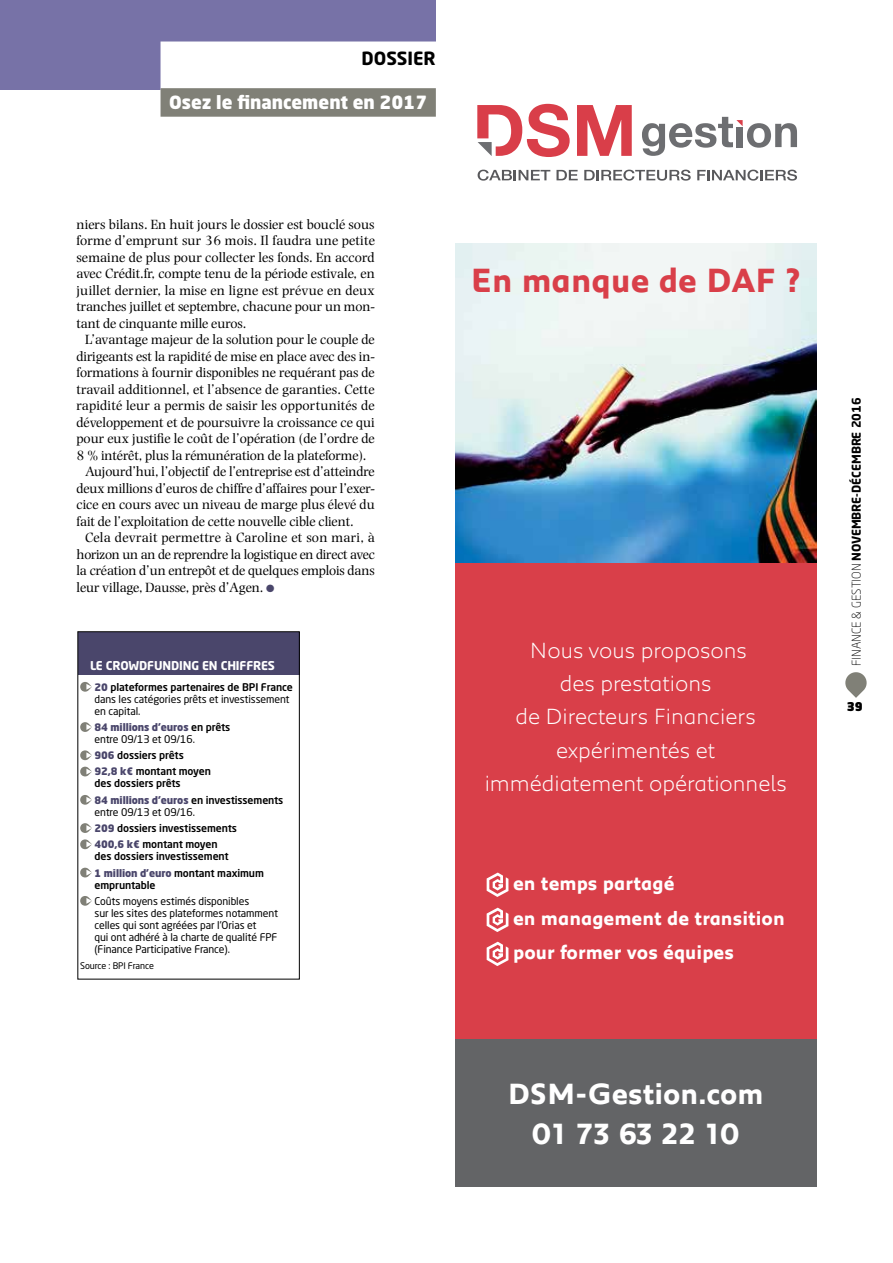
<style>
.page{position:relative;width:893px;height:1263px;background:#fff}
.page>*{position:absolute;margin:0;border:0;box-sizing:border-box;transform-origin:0 0}
.t1{font:700 34.5px "Peugeot";color:#d93f49}
.t2{font:700 30px/40.5px "Peugeot";color:#fff;text-align:center}
.t3{font:300 22.5px/33px "Peugeot";color:#fff;text-align:center}
.t4{font:700 19.8px/34.5px "Peugeot";color:#fff}
.t5{font:900 18px "Neo Sans Std";color:#fff}
.t6{font:700 18px "Neo Sans Std";color:#000}
.t7{font:13.95px/16.5px "Photina MT Std";letter-spacing:-.01em;color:#000;text-align:justify}
.t8{font:13.95px "Photina MT Std";letter-spacing:.01em;color:#000}
.t9{font:13.95px "Photina MT Std";letter-spacing:.015em;color:#000}
.t10{font:700 12px "Neo Sans Std";color:#000}
.t11{font:700 12px "Neo Sans Std";letter-spacing:-.01em;color:#fff}
.t12{font:900 12px "Neo Sans Std";color:#000}
.t13{font:10.5px/12px "Neo Sans Std";letter-spacing:-.01em;color:#000}
.t14{font:500 10.5px/16.2px "Neo Sans Std";letter-spacing:-.01em;color:#000}
.t15{font:900 10.2px "Neo Sans Std";letter-spacing:-.01em;color:#4a466b}
.t16{font:9px "Neo Sans Std";color:#000}
.s1{font-weight:300;color:#fff}
.s2{color:#4a466b}
.s3{font-weight:900;font-size:10.2px;color:#4a466b}
.s4{font-weight:500}
.s5{font-weight:500;font-size:10.5px;color:#000}
.s6{font-weight:400}
.s7{font-weight:300}
</style>
<div class="page">
<div style="left:78px;top:632px;width:222px;height:42px;background:#4a466b"></div>
<svg style="left:80px;top:682px;width:12px;height:10px"></svg>
<svg style="left:80px;top:722px;width:12px;height:10px"></svg>
<svg style="left:80px;top:750px;width:12px;height:27px"></svg>
<svg style="left:80px;top:795px;width:12px;height:10px"></svg>
<svg style="left:80px;top:823px;width:12px;height:10px"></svg>
<svg style="left:80px;top:839px;width:12px;height:11px"></svg>
<svg style="left:80px;top:867px;width:12px;height:11px"></svg>
<svg style="left:80px;top:896px;width:12px;height:10px"></svg>
<div style="left:78px;top:631px;width:222px;height:348px;border:1px solid #000"></div>
<svg style="left:845px;top:672px;width:22px;height:26px"></svg>
<div style="left:0;top:0;width:436px;height:89px;background:#7772a7"></div>
<div style="left:161px;top:42px;width:373px;height:67px;background:#fff"></div>
<div style="left:161px;top:88px;width:275px;height:29px;background:#808077"></div>
<img style="left:455px;top:243px;width:361px;height:321px">
<div style="left:455px;top:564px;width:361px;height:542px;background:#d93f49"></div>
<div style="left:455px;top:1039px;width:361px;height:147px;background:#636466"></div>
<svg style="left:487px;top:872px;width:21px;height:25px"></svg>
<svg style="left:487px;top:908px;width:21px;height:24px"></svg>
<svg style="left:487px;top:942px;width:21px;height:24px"></svg>
<svg style="left:477px;top:104px;width:320px;height:77px"></svg>
<p class="t6" style="left:318px;top:47px;width:55px"><span class="s1">EXPE</span> DOSSIER</p>
<p class="t5" style="left:169px;top:91px;width:260px">Osez le financement en 2017</p>
<p class="t7" style="left:77px;top:216px;width:300px">niers bilans. En huit jours le dossier est bouclé sous forme d’emprunt sur 36 mois. Il faudra une petite semaine de plus pour collecter les fonds. En accord avec Crédit.fr, compte tenu de la période estivale, en juillet dernier, la mise en ligne est prévue en deux tranches juillet et septembre, chacune pour un mon&shy;tant de cinquante mille euros.</p>
<p class="t7" style="left:85px;top:331px;width:291px">L’avantage majeur de la solution pour le couple de</p>
<p class="t7" style="left:77px;top:348px;width:300px">dirigeants est la rapidité de mise en place avec des in-</p>
<p class="t7" style="left:77px;top:364px;width:300px">formations à fournir disponibles ne requérant pas de</p>
<p class="t7" style="left:77px;top:381px;width:300px">travail additionnel, et l’absence de garanties. Cette</p>
<p class="t8" style="left:77px;top:398px;width:300px">rapidité leur a permis de saisir les opportunités de</p>
<p class="t7" style="left:77px;top:414px;width:300px">développement et de poursuivre la croissance ce qui</p>
<p class="t7" style="left:77px;top:430px;width:300px">pour eux justifie le coût de l’opération (de l’ordre de</p>
<p class="t7" style="left:77px;top:447px;width:291px">8 % intérêt, plus la rémunération de la plateforme).</p>
<p class="t7" style="left:85px;top:463px;width:291px">Aujourd’hui, l’objectif de l’entreprise est d’atteindre</p>
<p class="t7" style="left:77px;top:480px;width:300px">deux millions d’euros de chiffre d’affaires pour l’exer-</p>
<p class="t7" style="left:77px;top:496px;width:300px">cice en cours avec un niveau de marge plus élevé du</p>
<p class="t7" style="left:77px;top:513px;width:279px">fait de l’exploitation de cette nouvelle cible client.</p>
<p class="t9" style="left:85px;top:530px;width:292px">Cela devrait permettre à Caroline et son mari, à</p>
<p class="t7" style="left:77px;top:546px;width:300px">horizon un an de reprendre la logistique en direct avec</p>
<p class="t7" style="left:77px;top:562px;width:300px">la création d’un entrepôt et de quelques emplois dans</p>
<p class="t7" style="left:77px;top:579px;width:199px">leur village, Dausse, près d’Agen. <span class="s2">●</span></p>
<p class="t11" style="left:90px;top:658px;width:139px">LE CROWDFUNDING EN CHIFFRES</p>
<p class="t13" style="left:95px;top:681px;width:200px"><span class="s3">20</span> <span class="s4">plateformes partenaires de BPI France </span>dans les catégories prêts et investissement en capital.</p>
<p class="t15" style="left:95px;top:720px;width:137px">84 millions d’euros <span class="s5">en prêts</span></p>
<p class="t14" style="left:95px;top:731px;width:118px"><span class="s6">entre 09/13 et 09/16.<br></span><span class="s3">906</span> dossiers prêts<br><span class="s3">92,8 k€</span> montant moyen</p>
<p class="t14" style="left:95px;top:775px;width:88px">des dossiers prêts</p>
<p class="t15" style="left:95px;top:793px;width:190px">84 millions d’euros <span class="s5">en investissements</span></p>
<p class="t14" style="left:95px;top:803px;width:144px"><span class="s6">entre 09/13 et 09/16.<br></span><span class="s3">209</span> dossiers investissements<br><span class="s3">400,6 k€</span> montant moyen</p>
<p class="t14" style="left:95px;top:848px;width:136px">des dossiers investissement</p>
<p class="t15" style="left:95px;top:866px;width:171px">1 million d’euro <span class="s5">montant maximum</span></p>
<p class="t14" style="left:95px;top:876px;width:63px">empruntable</p>
<p class="t13" style="left:95px;top:895px;width:185px">Coûts moyens estimés disponibles<br>sur les sites des plateformes notamment celles qui sont agréées par l’Orias et<br>qui ont adhéré à la charte de qualité FPF (Finance Participative France).</p>
<p class="t16" style="left:80px;top:960px;width:38px">Source : BPI</p>
<p class="t16" style="left:128px;top:960px;width:27px">France</p>
<h1 class="t1" style="left:471px;top:257px;width:331px">En manque de DAF ?</h1>
<h3 class="t3" style="left:485px;top:633px;width:304px">Nous vous proposons<br>des prestations<br>de Directeurs Financiers expérimentés et immédiatement opérationnels</h3>
<h3 class="t4" style="left:513px;top:865px;width:273px">en temps partagé<br>en management de transition pour former vos équipes</h3>
<h2 class="t2" style="left:508px;top:1072px;width:257px">DSM-Gestion.com<br>01 73 63 22 10</h2>
<p class="t10" style="left:848px;top:666px;width:270px;rotate:-90deg"><span class="s7">Finance &amp; gestion</span> NOVEMBRE-DÉCEMBRE 2016</p>
<p class="t12" style="left:847px;top:699px;width:18px">39</p>
</div>
